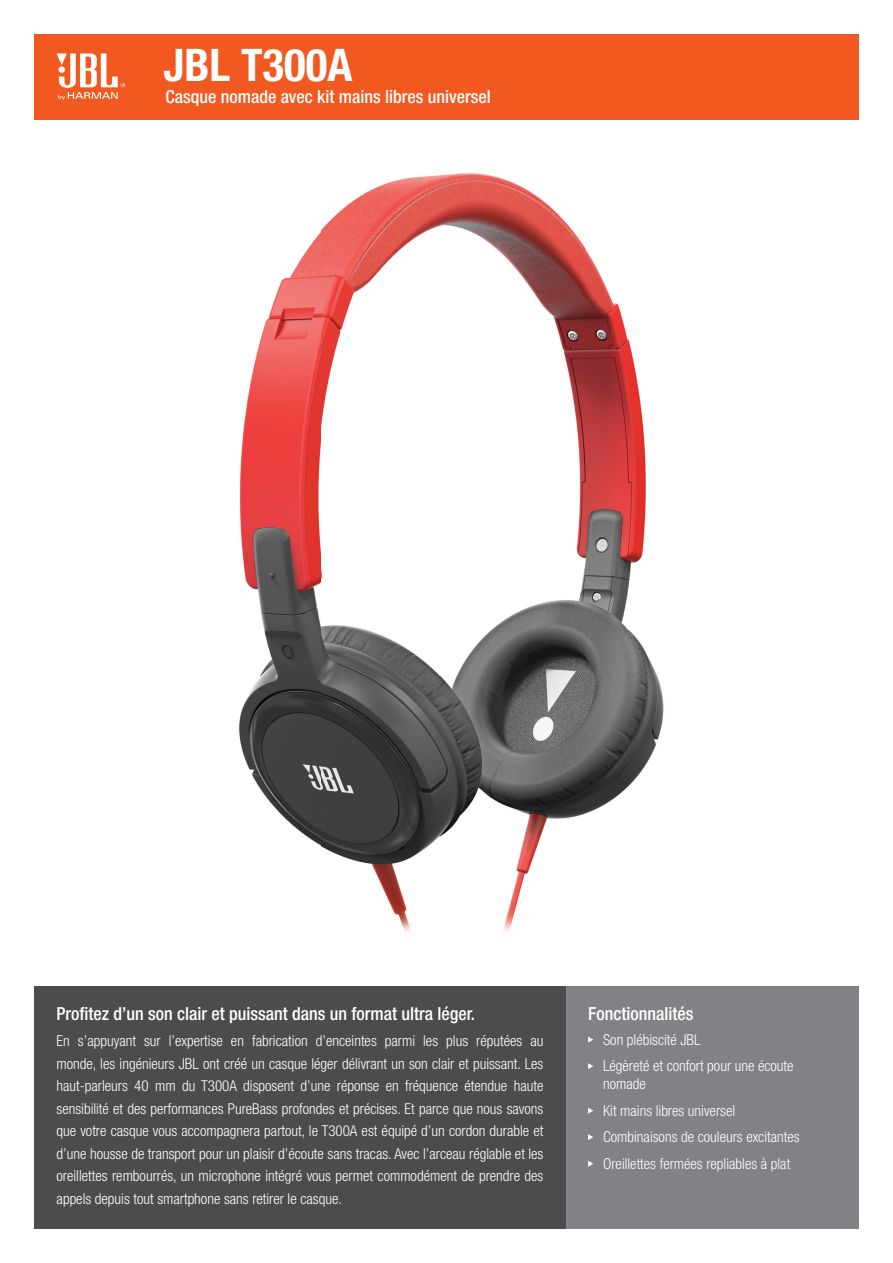
<style>
.page{position:relative;width:893px;height:1263px;background:#fff}
.page>*{position:absolute;margin:0;border:0;box-sizing:border-box;transform-origin:0 0}
.t1{font:700 condensed 45px "Helvetica Neue LT Pro";color:#fff}
.t2{font:500 condensed 18px "Helvetica Neue LT Pro";color:#fff}
.t3{font:300 condensed 15px/22.5px "Helvetica Neue LT Pro";color:#fff}
</style>
<div class="page">
<div style="left:566px;top:986px;width:293px;height:243px;background:#808285"></div>
<div style="left:34px;top:34px;width:825px;height:85px;background:#f15921"></div>
<svg style="left:57px;top:53px;width:68px;height:47px"></svg>
<div style="left:34px;top:986px;width:532px;height:243px;background:#4b4c4d"></div>
<svg style="left:588px;top:1037px;width:5px;height:6px"></svg>
<svg style="left:588px;top:1063px;width:5px;height:6px"></svg>
<svg style="left:588px;top:1108px;width:5px;height:6px"></svg>
<svg style="left:588px;top:1134px;width:5px;height:6px"></svg>
<svg style="left:588px;top:1161px;width:5px;height:6px"></svg>
<img style="left:239px;top:173px;width:425px;height:759px">
<h1 class="t1" style="left:163px;top:38px;width:190px">JBL T300A</h1>
<p class="t2" style="left:165px;top:86px;width:327px">Casque nomade avec kit mains libres universel</p>
<p class="t2" style="left:57px;top:1002px;width:420px">Profitez d’un son clair et puissant dans un format ultra léger.</p>
<p class="t3" style="left:57px;top:1029px;width:488px;text-align:justify">En s’appuyant sur l’expertise en fabrication d’enceintes parmi les plus réputées au monde, les ingénieurs JBL ont créé un casque léger délivrant un son clair et puissant. Les haut-parleurs 40 mm du T300A disposent d’une réponse en fréquence étendue haute sensibilité et des performances PureBass profondes et précises. Et parce que nous savons que votre casque vous accompagnera partout, le T300A est équipé d’un cordon durable et d’une housse de transport pour un plaisir d’écoute sans tracas. Avec l’arceau réglable et les oreillettes rembourrés, un microphone intégré vous permet commodément de prendre des appels depuis tout smartphone sans retirer le casque.</p>
<p class="t2" style="left:588px;top:1003px;width:107px">Fonctionnalités</p>
<p class="t3" style="left:603px;top:1026px;width:192px;line-height:26.5px">Son plébiscité JBL<br>Légèreté et confort pour une écoute</p>
<p class="t3" style="left:603px;top:1071px;width:198px;line-height:26.5px">nomade<br>Kit mains libres universel<br>Combinaisons de couleurs excitantes<br>Oreillettes fermées repliables à plat</p>
</div>
